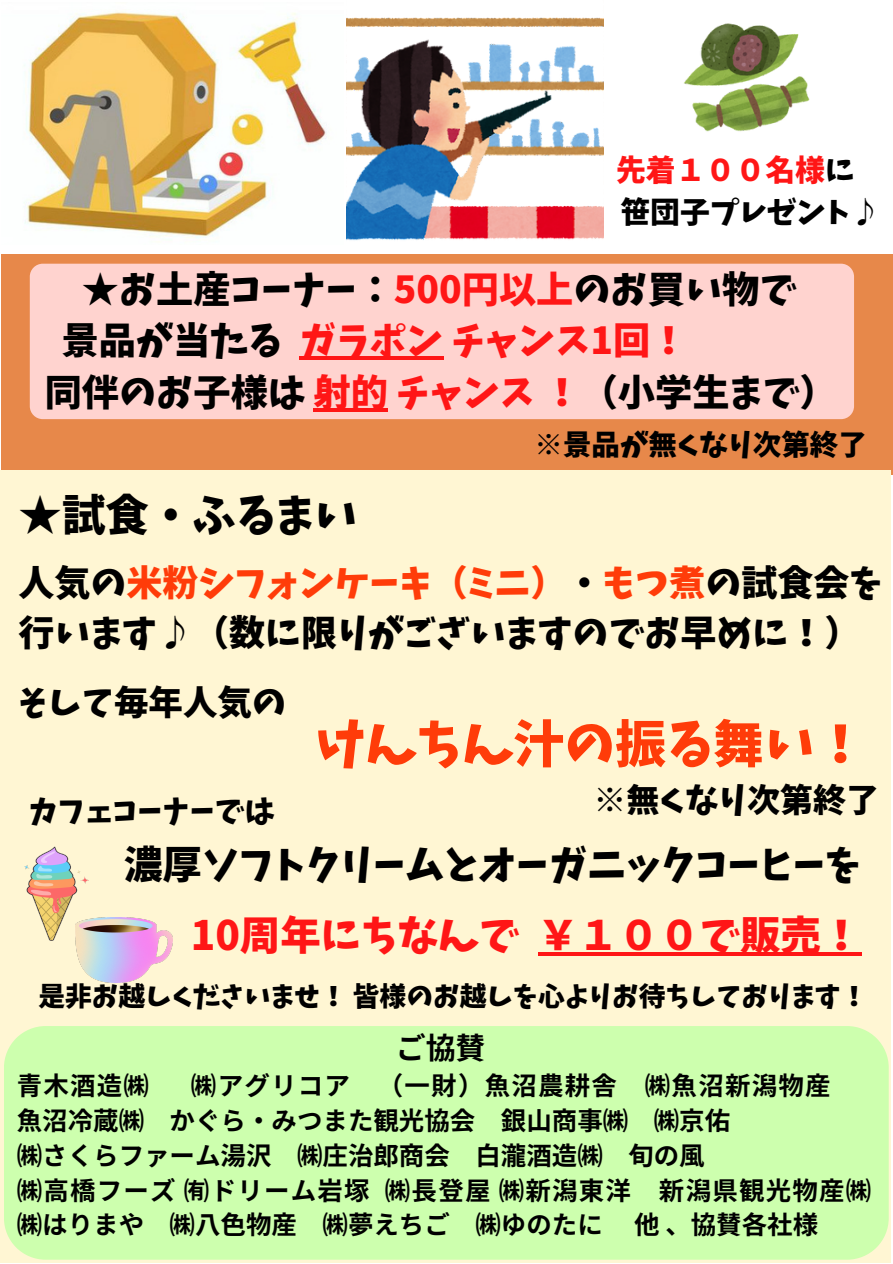
<style>
.page{position:relative;width:893px;height:1264px;background:#fff}
.page>*{position:absolute;margin:0;border:0;box-sizing:border-box;transform-origin:0 0}
.t1{font:51px "Keifont";color:#ff3c09}
.t2{font:43.5px "Keifont";color:#000}
.t3{font:40.5px "Keifont";color:#ff1616}
.t4{font:39px "Keifont";color:#000}
.t5{font:37.2px "Keifont";color:#000}
.t6{font:37.2px "Keifont";color:#ff1616}
.t7{font:36px/50.2px "Keifont";color:#000}
.t8{font:34.5px "Keifont";color:#000}
.t9{font:33px "Keifont";color:#000}
.t10{font:30px "Keifont";color:#000}
.t11{font:700 30px "Source Han Sans JP";color:#000}
.t12{font:29.85px/41.5px "Keifont";color:#000}
.t13{font:28.5px "Keifont";color:#000}
.t14{font:26.7px "Keifont";color:#000}
.t15{font:700 25.5px/34.8px "Source Han Sans JP";color:#000}
.t16{font:700 25.5px/34.8px "Source Han Sans JP";letter-spacing:.05em;color:#000}
.s1{color:#ff1616}
.s2{color:#000}
.s3{color:#ff3c09}
</style>
<div class="page">
<div style="left:1px;top:254px;width:891px;height:221px;background:#e7884a"></div>
<div style="left:0;top:470px;width:891px;height:792px;background:#fff6d3"></div>
<img style="left:75px;top:917px;width:97px;height:65px">
<img style="left:24px;top:846px;width:65px;height:94px">
<div style="left:4px;top:1026px;width:884px;height:233px;background:#cdffae"></div>
<img style="left:684px;top:23px;width:126px;height:109px">
<img style="left:24px;top:11px;width:303px;height:231px">
<img style="left:346px;top:17px;width:257px;height:224px">
<div style="left:30px;top:264px;width:824px;height:155px;background:#ffd3cf"></div>
<hr style="left:299px;top:356px;width:144px;height:4px;background:#ff1616">
<hr style="left:313px;top:408px;width:75px;height:4px;background:#ff1616">
<hr style="left:537px;top:952px;width:324px;height:3px;background:#ff1616">
<p class="t12" style="left:616px;top:149px;width:266px"><span class="s1">先着１００名様</span>に笹団子プレゼント♪</p>
<p class="t5" style="left:82px;top:271px;width:716px">★お土産コーナー：<span class="s1">500円以上</span>のお買い物で</p>
<p class="t6" style="left:62px;top:322px;width:627px"><span class="s2">景品が当たる</span>ガラポンチャンス1回！</p>
<p class="t5" style="left:45px;top:374px;width:793px">同伴のお子様は<span class="s1">射的チャンス！</span>（小学生まで）</p>
<p class="t13" style="left:534px;top:430px;width:334px">※景品が無くなり次第終了</p>
<p class="t2" style="left:19px;top:493px;width:340px">★試食・ふるまい</p>
<p class="t7" style="left:19px;top:558px;width:865px">人気の<span class="s3">米粉シフォンケーキ（ミニ）</span>・<span class="s3">もつ煮</span>の試食会を行います♪（数に限りがございますのでお早めに！）</p>
<p class="t8" style="left:19px;top:685px;width:269px">そして毎年人気の</p>
<p class="t1" style="left:314px;top:718px;width:553px">けんちん汁の振る舞い！</p>
<p class="t10" style="left:28px;top:796px;width:248px">カフェコーナーでは</p>
<p class="t9" style="left:593px;top:784px;width:287px">※無くなり次第終了</p>
<p class="t4" style="left:124px;top:846px;width:739px">濃厚ソフトクリームとオーガニックコーヒーを</p>
<p class="t3" style="left:191px;top:915px;width:672px">10周年にちなんで￥１００で販売！</p>
<p class="t14" style="left:38px;top:983px;width:830px">是非お越しくださいませ！皆様のお越しを心よりお待ちしております！</p>
<p class="t11" style="left:395px;top:1024px;width:91px">ご協賛</p>
<p class="t15" style="left:17px;top:1066px;width:815px;text-indent:174px">㈱アグリコア （一財）魚沼農耕舎 ㈱魚沼新潟物産魚沼冷蔵㈱ かぐら・みつまた観光協会 銀山商事㈱ ㈱京佑</p>
<p class="t15" style="left:17px;top:1136px;width:688px">㈱さくらファーム湯沢 ㈱庄治郎商会 白瀧酒造㈱ 旬の風</p>
<p class="t16" style="left:17px;top:1171px;width:856px">㈱高橋フーズ㈲ドリーム岩塚㈱長登屋㈱新潟東洋 新潟県観光物産㈱㈱はりまや ㈱八色物産 ㈱夢えちご ㈱ゆのたに 他、協賛各社様</p>
<p class="t15" style="left:17px;top:1066px;width:134px">青木酒造㈱</p>
</div>
